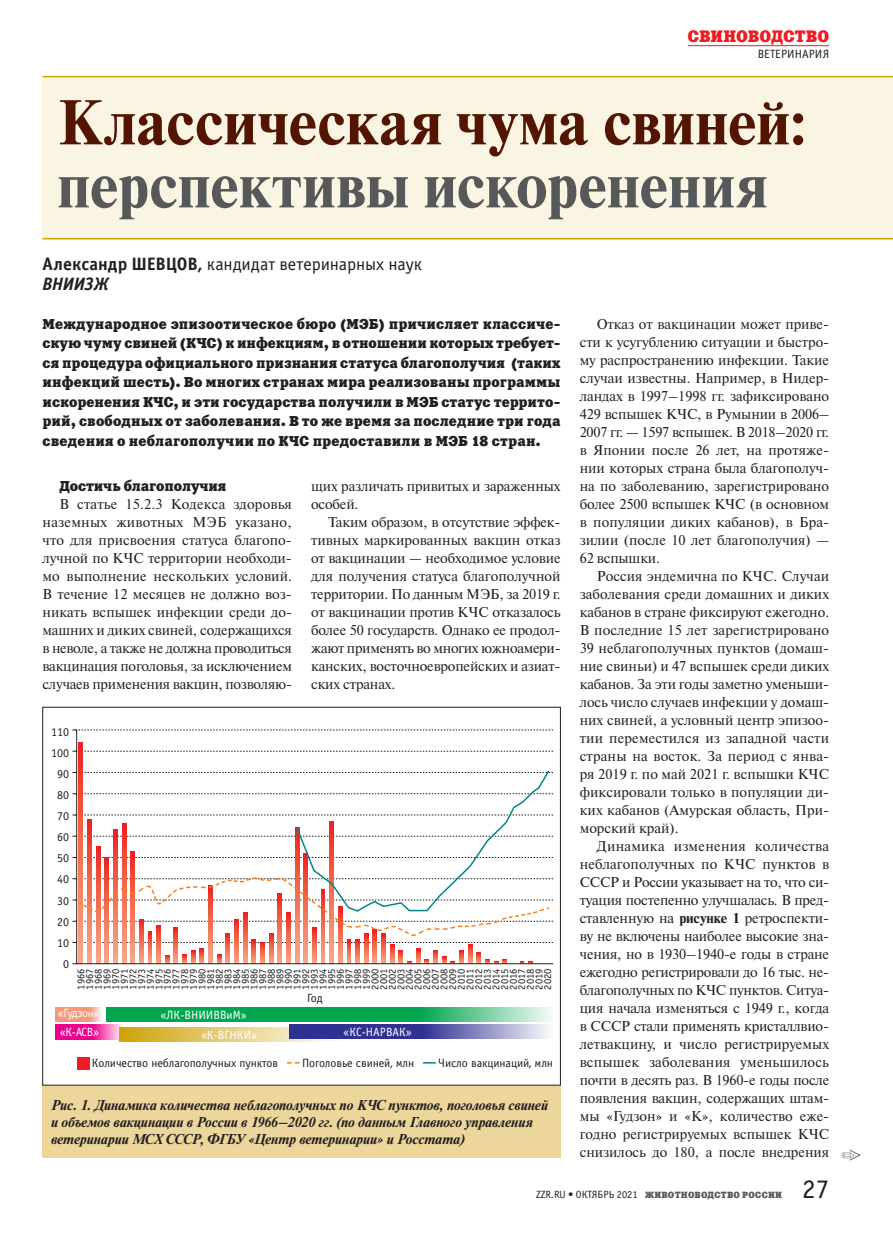
<style>
.page{position:relative;width:893px;height:1234px;background:#fff}
.page>*{position:absolute;margin:0;border:0;box-sizing:border-box;transform-origin:0 0}
.t1{font:700 63px "Newton C";letter-spacing:.005em;color:#531400}
.t2{font:700 63px "Newton C";color:#57585a}
.t3{font:27px "Officina Sans C";color:#231f20}
.t4{font:18px/19.5px "Officina Sans C";color:#231f20}
.t5{font:16.5px "Xenia C";letter-spacing:.005em;color:#ee1d23}
.t6{font:14.25px/18px "Newton C";letter-spacing:-.01em;color:#231f20;text-align:justify}
.t7{font:14.25px/19.5px "Xenia C";letter-spacing:.005em;color:#231f20;text-align:justify}
.t8{font:italic 700 14.25px/17.2px "Newton C";letter-spacing:-.01em;color:#231f20}
.t9{font:12px/21.1px "Officina Sans C";letter-spacing:-.01em;color:#231f20;text-align:right}
.t10{font:12px/21px "Officina Sans C";color:#fff}
.t11{font:10.5px/8.7px "Officina Sans C";color:#231f20;text-align:justify}
.t12{font:9px "Xenia C";letter-spacing:.025em;color:#57585a}
.s1{font-weight:700}
.s2{font-weight:700;font-style:italic}
.s3{font-family:"Officina Sans C";font-size:10.5px;color:#231f20}
</style>
<div class="page">
<hr style="left:688px;top:45px;width:141px;height:1px;background:#ee1d23">
<div style="left:43px;top:77px;width:850px;height:162px;background:#faf4e3"></div>
<svg style="left:842px;top:1150px;width:18px;height:10px"></svg>
<hr style="left:43px;top:76px;width:850px;height:1px;background:#cfa408">
<hr style="left:43px;top:238px;width:850px;height:1px;background:#cfa408">
<div style="left:43px;top:1085px;width:518px;height:72px;background:#edd69b"></div>
<div style="left:77px;top:1056px;width:12px;height:13px;background:#ee1d23"></div>
<svg style="left:423px;top:1062px;width:13px;height:1px"></svg>
<svg style="left:76px;top:729px;width:478px;height:235px"></svg>
<svg style="left:55px;top:1024px;width:67px;height:15px"></svg>
<svg style="left:55px;top:1007px;width:47px;height:14px"></svg>
<svg style="left:107px;top:1007px;width:444px;height:14px;fill:#00a54f"></svg>
<svg style="left:119px;top:1027px;width:220px;height:15px"></svg>
<svg style="left:290px;top:1024px;width:258px;height:14px;fill:#2e3092"></svg>
<p class="t5" style="left:688px;top:26px;width:143px">СВИНОВОДСТВО</p>
<p class="t9" style="left:758px;top:44px;width:73px">ВЕТЕРИНАРИЯ</p>
<h1 class="t1" style="left:58px;top:87px;width:751px">Классическая чума свиней:</h1>
<h1 class="t2" style="left:58px;top:150px;width:711px">перспективы искоренения</h1>
<p class="t4" style="left:43px;top:255px;width:381px"><span class="s1">Александр ШЕВЦОВ,</span> кандидат ветеринарных наук<br><span class="s2">ВНИИЗЖ</span></p>
<p class="t7" style="left:43px;top:314px;width:520px">Международное эпизоотическое бюро (МЭБ) причисляет классиче&shy;скую чуму свиней (КЧС) к инфекциям, в отношении которых требует&shy;ся процедура официального признания статуса благополучия (таких инфекций шесть). Во многих странах мира реализованы программы искоренения КЧС, и эти государства получили в МЭБ статус террито&shy;рий, свободных от заболевания. В то же время за последние три года сведения о неблагополучии по КЧС предоставили в МЭБ 18 стран.</p>
<p class="t7" style="left:60px;top:476px;width:169px">Достичь благополучия</p>
<p class="t6" style="left:43px;top:495px;width:251px;text-indent:17px">В статье 15.2.3 Кодекса здоровья наземных животных МЭБ указано, что для присвоения статуса благопо&shy;лучной по КЧС территории необходи&shy;мо выполнение нескольких условий.<br>В течение 12 месяцев не должно воз&shy;никать вспышек инфекции среди до&shy;машних и диких свиней, содержащихся в неволе, а также не должна проводиться вакцинация поголовья, за исключением случаев применения вакцин, позволяю-</p>
<p class="t6" style="left:311px;top:477px;width:251px">щих различать привитых и зараженных особей.</p>
<p class="t6" style="left:311px;top:513px;width:251px;text-indent:17px">Таким образом, в отсутствие эффек&shy;тивных маркированных вакцин отказ от вакцинации — необходимое условие для получения статуса благополучной территории. По данным МЭБ, за 2019 г. от вакцинации против КЧС отказалось более 50 государств. Однако ее продол&shy;жают применять во многих южноамери&shy;канских, восточноевропейских и азиат&shy;ских странах.</p>
<p class="t9" style="left:51px;top:721px;width:19px">110<br>100<br>90<br>80<br>70<br>60<br>50<br>40<br>30<br>20<br>10<br>0</p>
<p class="t11" style="left:77px;top:989px;width:23px;rotate:-90deg">1966<br>1967<br>1968<br>1969<br>1970<br>1971<br>1972<br>1973<br>1974<br>1975<br>1976<br>1977<br>1978<br>1979<br>1980<br>1981<br>1982<br>1983<br>1984<br>1985<br>1986<br>1987<br>1988<br>1989<br>1990<br>1991<br>1992<br>1993<br>1994<br>1995<br>1996<br>1997<br>1998<br>1999<br>2000<br>2001<br>2002<br>2003<br>2004<br>2005<br>2006<br>2007<br>2008<br>2009<br>2010<br>2011<br>2012<br>2013<br>2014<br>2015<br>2016<br>2017<br>2018<br>2019<br>2020</p>
<p class="t9" style="left:307px;top:987px;width:17px">Год</p>
<p class="t10" style="left:60px;top:1021px;width:40px">«К-АСВ»</p>
<p class="t10" style="left:58px;top:1002px;width:43px">«Гудзон»</p>
<p class="t10" style="left:202px;top:1003px;width:57px;text-indent:-41px">«ЛК-ВНИИВВиМ» «К-ВГНКИ»</p>
<p class="t10" style="left:344px;top:1021px;width:70px">«КС-НАРВАК»</p>
<p class="t9" style="left:92px;top:1051px;width:188px">Количество неблагополучных пунктов</p>
<p class="t9" style="left:302px;top:1051px;width:114px">Поголовье свиней, млн</p>
<p class="t9" style="left:438px;top:1051px;width:116px">Число вакцинаций, млн</p>
<p class="t8" style="left:51px;top:1096px;width:499px">Рис. 1. Динамика количества неблагополучных по КЧС пунктов, поголовья свиней и объемов вакцинации в России в 1966–2020 гг. (по данным Главного управления ветеринарии МСХ СССР, ФГБУ «Центр ветеринарии» и Росстата)</p>
<p class="t6" style="left:580px;top:315px;width:251px;text-indent:17px">Отказ от вакцинации может приве&shy;сти к усугублению ситуации и быстро&shy;му распространению инфекции. Такие случаи известны. Например, в Нидер&shy;ландах в 1997–1998 гг. зафиксировано 429 вспышек КЧС, в Румынии в 2006– 2007 гг. — 1597 вспышек. В 2018–2020 гг. в Японии после 26 лет, на протяже&shy;нии которых страна была благополуч&shy;на по заболеванию, зарегистрировано более 2500 вспышек КЧС (в основном в популяции диких кабанов), в Бра&shy;зилии (после 10 лет благополучия) — 62 вспышки.</p>
<p class="t6" style="left:580px;top:567px;width:251px;text-indent:17px">Россия эндемична по КЧС. Случаи заболевания среди домашних и диких кабанов в стране фиксируют ежегодно.<br>В последние 15 лет зарегистрировано 39 неблагополучных пунктов (домаш&shy;ние свиньи) и 47 вспышек среди диких кабанов. За эти годы заметно уменьши&shy;лось число случаев инфекции у домаш&shy;них свиней, а условный центр эпизоо&shy;тии переместился из западной части страны на восток. За период с янва&shy;ря 2019 г. по май 2021 г. вспышки КЧС фиксировали только в популяции ди&shy;ких кабанов (Амурская область, При&shy;морский край).</p>
<p class="t6" style="left:580px;top:837px;width:251px;text-indent:17px">Динамика изменения количества неблагополучных по КЧС пунктов в СССР и России указывает на то, что си&shy;туация постепенно улучшалась. В пред&shy;ставленную на <span class="s1">рисунке 1</span> ретроспекти&shy;ву не включены наиболее высокие зна&shy;чения, но в 1930–1940‑е годы в стране ежегодно регистрировали до 16 тыс. не&shy;благополучных по КЧС пунктов. Ситуа&shy;ция начала изменяться с 1949 г., когда в СССР стали применять кристаллвио&shy;летвакцину, и число регистрируемых вспышек заболевания уменьшилось почти в десять раз. В 1960‑е годы после появления вакцин, содержащих штам&shy;мы «Гудзон» и «К», количество еже&shy;годно регистрируемых вспышек КЧС снизилось до 180, а после внедрения</p>
<p class="t12" style="left:536px;top:1188px;width:248px"><span class="s3">ZZR.RU • ОКТЯБРЬ 2021</span> ЖИВОТНОВОДСТВО РОССИИ</p>
<h2 class="t3" style="left:802px;top:1174px;width:28px">27</h2>
</div>
